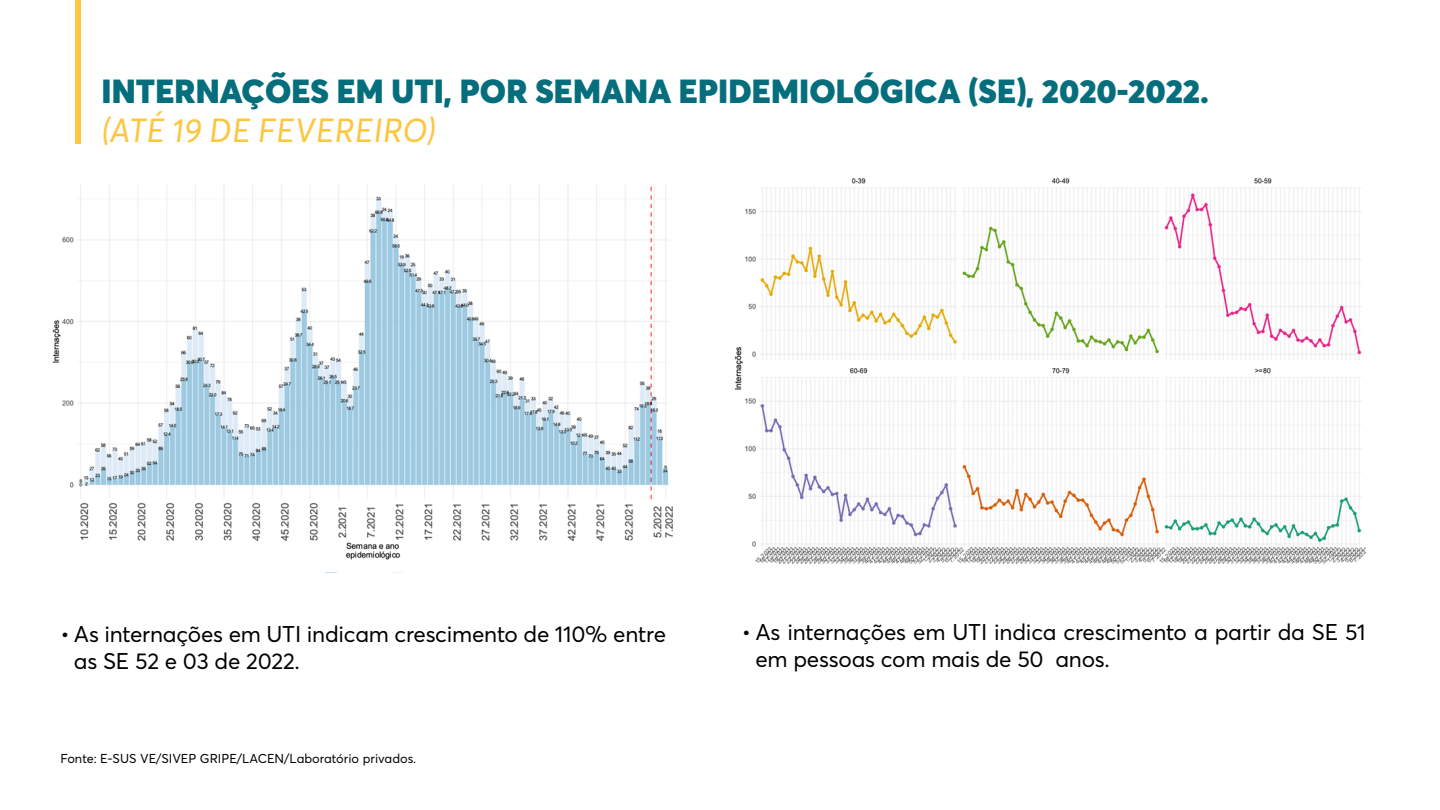
<style>
.page{position:relative;width:1440px;height:810px;background:#fff}
.page>*{position:absolute;margin:0;border:0;box-sizing:border-box;transform-origin:0 0}
.t1{font:900 33px "Averta";letter-spacing:.005em;color:#056e7d}
.t2{font:italic 33px "Averta";letter-spacing:.005em;color:#fcc63f}
.t3{font:22.5px/27px "Averta";letter-spacing:-.01em;color:#000}
.t4{font:12.75px "Averta";color:#000}
</style>
<div class="page">
<div style="left:75px;top:0;width:6px;height:144px;background:#fcc63f"></div>
<img style="left:52px;top:185px;width:621px;height:375px">
<img style="left:734px;top:178px;width:632px;height:386px">
<h1 class="t1" style="left:101px;top:70px;width:1109px">INTERNAÇÕES EM UTI, POR SEMANA EPIDEMIOLÓGICA (SE), 2020-2022.</h1>
<h1 class="t2" style="left:101px;top:110px;width:336px">(ATÉ 19 DE FEVEREIRO)</h1>
<p class="t3" style="left:74px;top:620px;width:594px;text-indent:-14px">• As internações em UTI indicam crescimento de 110% entre as SE 52 e 03 de 2022.</p>
<p class="t3" style="left:755px;top:619px;width:612px;text-indent:-14px">• As internações em UTI indica crescimento a partir da SE 51 em pessoas com mais de 50 anos.</p>
<p class="t4" style="left:60px;top:751px;width:357px">Fonte: E-SUS VE/SIVEP GRIPE/LACEN/Laboratório privados.</p>
</div>
